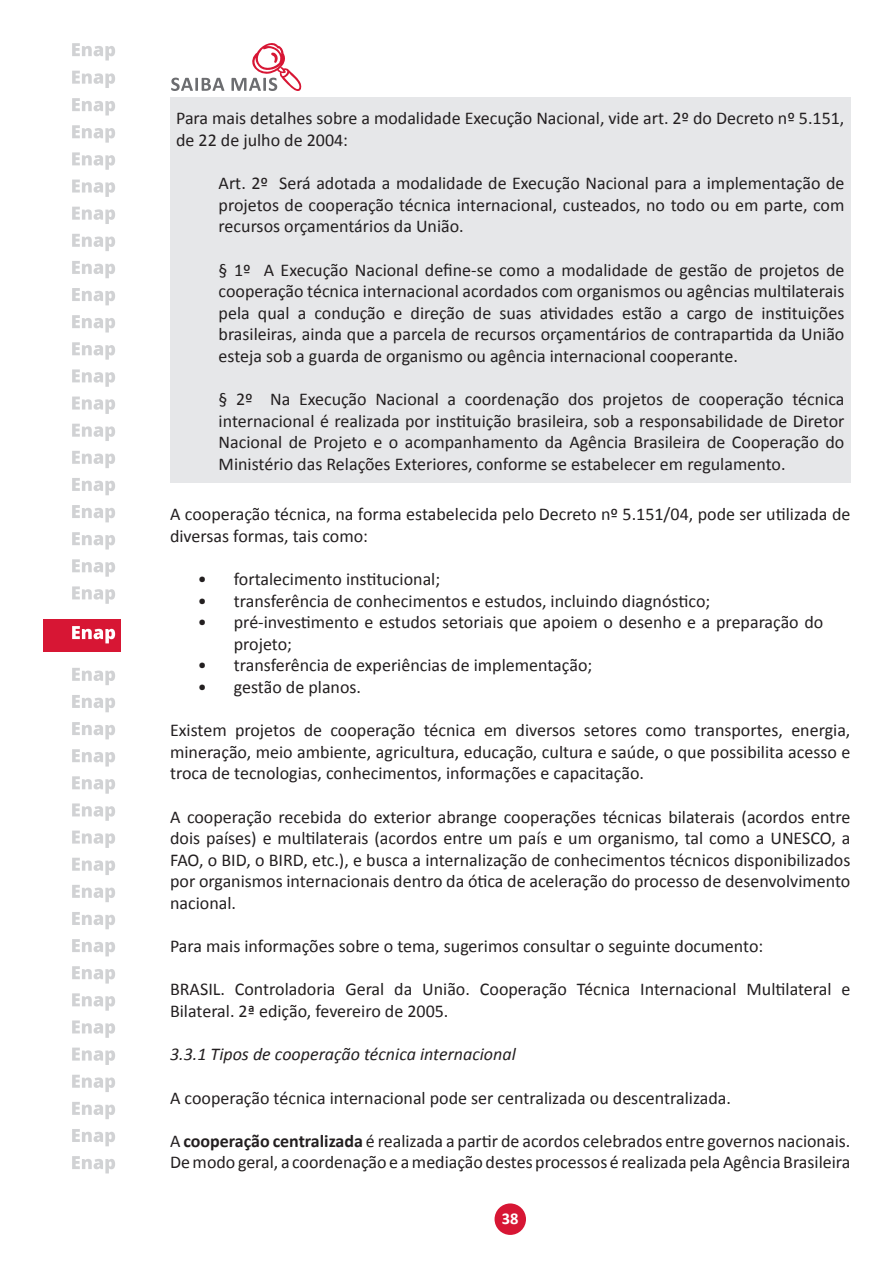
<style>
.page{position:relative;width:893px;height:1263px;background:#fff}
.page>*{position:absolute;margin:0;border:0;box-sizing:border-box;transform-origin:0 0}
.t1{font:18px/21.6px "Calibri";color:#231f20}
.t2{font:italic 18px "Calibri";color:#231f20}
.t3{font:700 16.5px "Calibri";color:#fff}
.s1{font-weight:700}
</style>
<div class="page">
<div style="left:495px;top:1203px;width:31px;height:32px;background:#d71634;border-radius:50%"></div>
<div style="left:44px;top:619px;width:77px;height:32px;background:#d71634"></div>
<svg style="left:72px;top:626px;width:43px;height:17px"></svg>
<svg style="left:72px;top:98px;width:43px;height:17px"></svg>
<svg style="left:72px;top:125px;width:43px;height:18px"></svg>
<svg style="left:72px;top:152px;width:43px;height:18px"></svg>
<svg style="left:72px;top:180px;width:43px;height:17px"></svg>
<svg style="left:72px;top:207px;width:43px;height:17px"></svg>
<svg style="left:72px;top:234px;width:43px;height:17px"></svg>
<svg style="left:72px;top:261px;width:43px;height:17px"></svg>
<svg style="left:72px;top:288px;width:43px;height:17px"></svg>
<svg style="left:72px;top:315px;width:43px;height:17px"></svg>
<svg style="left:72px;top:342px;width:43px;height:18px"></svg>
<svg style="left:72px;top:369px;width:43px;height:18px"></svg>
<svg style="left:72px;top:397px;width:43px;height:17px"></svg>
<svg style="left:72px;top:424px;width:43px;height:17px"></svg>
<svg style="left:72px;top:451px;width:43px;height:17px"></svg>
<svg style="left:72px;top:478px;width:43px;height:17px"></svg>
<svg style="left:72px;top:505px;width:43px;height:17px"></svg>
<svg style="left:72px;top:532px;width:43px;height:17px"></svg>
<svg style="left:72px;top:559px;width:43px;height:18px"></svg>
<svg style="left:72px;top:586px;width:43px;height:18px"></svg>
<svg style="left:72px;top:668px;width:43px;height:17px"></svg>
<svg style="left:72px;top:695px;width:43px;height:17px"></svg>
<svg style="left:72px;top:722px;width:43px;height:17px"></svg>
<svg style="left:72px;top:749px;width:43px;height:17px"></svg>
<svg style="left:72px;top:776px;width:43px;height:18px"></svg>
<svg style="left:72px;top:803px;width:43px;height:18px"></svg>
<svg style="left:72px;top:830px;width:43px;height:18px"></svg>
<svg style="left:72px;top:858px;width:43px;height:17px"></svg>
<svg style="left:72px;top:885px;width:43px;height:17px"></svg>
<svg style="left:72px;top:912px;width:43px;height:17px"></svg>
<svg style="left:72px;top:939px;width:43px;height:17px"></svg>
<svg style="left:72px;top:966px;width:43px;height:17px"></svg>
<svg style="left:72px;top:993px;width:43px;height:18px"></svg>
<svg style="left:72px;top:1020px;width:43px;height:18px"></svg>
<svg style="left:72px;top:1047px;width:43px;height:18px"></svg>
<svg style="left:72px;top:1075px;width:43px;height:17px"></svg>
<svg style="left:72px;top:1102px;width:43px;height:17px"></svg>
<svg style="left:72px;top:1129px;width:43px;height:17px"></svg>
<svg style="left:72px;top:1156px;width:43px;height:17px"></svg>
<svg style="left:72px;top:71px;width:43px;height:17px"></svg>
<svg style="left:72px;top:43px;width:43px;height:18px"></svg>
<svg style="left:171px;top:78px;width:53px;height:13px"></svg>
<svg style="left:231px;top:43px;width:71px;height:48px"></svg>
<div style="left:170px;top:98px;width:680px;height:385px;background:#e6e7e9"></div>
<p class="t1" style="left:176px;top:107px;width:670px">Para mais detalhes sobre a modalidade Execução Nacional, vide art. 2º do Decreto nº 5.151, de 22 de julho de 2004:</p>
<p class="t1" style="left:219px;top:171px;width:627px;text-align:justify">Art. 2º Será adotada a modalidade de Execução Nacional para a implementação de projetos de cooperação técnica internacional, custeados, no todo ou em parte, com recursos orçamentários da União.</p>
<p class="t1" style="left:219px;top:258px;width:627px;text-align:justify">§ 1º A Execução Nacional define-se como a modalidade de gestão de projetos de cooperação técnica internacional acordados com organismos ou agências multilaterais pela qual a condução e direção de suas atividades estão a cargo de instituições brasileiras, ainda que a parcela de recursos orçamentários de contrapartida da União esteja sob a guarda de organismo ou agência internacional cooperante.</p>
<p class="t1" style="left:219px;top:387px;width:627px;text-align:justify">§ 2º Na Execução Nacional a coordenação dos projetos de cooperação técnica internacional é realizada por instituição brasileira, sob a responsabilidade de Diretor Nacional de Projeto e o acompanhamento da Agência Brasileira de Cooperação do Ministério das Relações Exteriores, conforme se estabelecer em regulamento.</p>
<p class="t1" style="left:170px;top:503px;width:682px">A cooperação técnica, na forma estabelecida pelo Decreto nº 5.151/04, pode ser utilizada de diversas formas, tais como:</p>
<p class="t1" style="left:198px;top:567px;width:244px">• fortalecimento institucional;</p>
<p class="t1" style="left:198px;top:589px;width:514px">• transferência de conhecimentos e estudos, incluindo diagnóstico;</p>
<p class="t1" style="left:234px;top:611px;width:591px;text-indent:-36px">• pré-investimento e estudos setoriais que apoiem o desenho e a preparação do projeto;</p>
<p class="t1" style="left:198px;top:654px;width:396px">• transferência de experiências de implementação;</p>
<p class="t1" style="left:198px;top:675px;width:165px">• gestão de planos.</p>
<p class="t1" style="left:170px;top:719px;width:682px;text-align:justify">Existem projetos de cooperação técnica em diversos setores como transportes, energia, mineração, meio ambiente, agricultura, educação, cultura e saúde, o que possibilita acesso e troca de tecnologias, conhecimentos, informações e capacitação.</p>
<p class="t1" style="left:170px;top:805px;width:682px;text-align:justify">A cooperação recebida do exterior abrange cooperações técnicas bilaterais (acordos entre dois países) e multilaterais (acordos entre um país e um organismo, tal como a UNESCO, a FAO, o BID, o BIRD, etc.), e busca a internalização de conhecimentos técnicos disponibilizados por organismos internacionais dentro da ótica de aceleração do processo de desenvolvimento nacional.</p>
<p class="t1" style="left:170px;top:935px;width:595px">Para mais informações sobre o tema, sugerimos consultar o seguinte documento:</p>
<p class="t1" style="left:170px;top:978px;width:682px">BRASIL. Controladoria Geral da União. Cooperação Técnica Internacional Multilateral e<br>Bilateral. 2ª edição, fevereiro de 2005.</p>
<p class="t2" style="left:170px;top:1043px;width:347px">3.3.1 Tipos de cooperação técnica internacional</p>
<p class="t1" style="left:170px;top:1086px;width:562px">A cooperação técnica internacional pode ser centralizada ou descentralizada.</p>
<p class="t1" style="left:170px;top:1129px;width:682px">A <span class="s1">cooperação centralizada</span> é realizada a partir de acordos celebrados entre governos nacionais.<br>De modo geral, a coordenação e a mediação destes processos é realizada pela Agência Brasileira</p>
<p class="t3" style="left:502px;top:1208px;width:18px">38</p>
</div>
